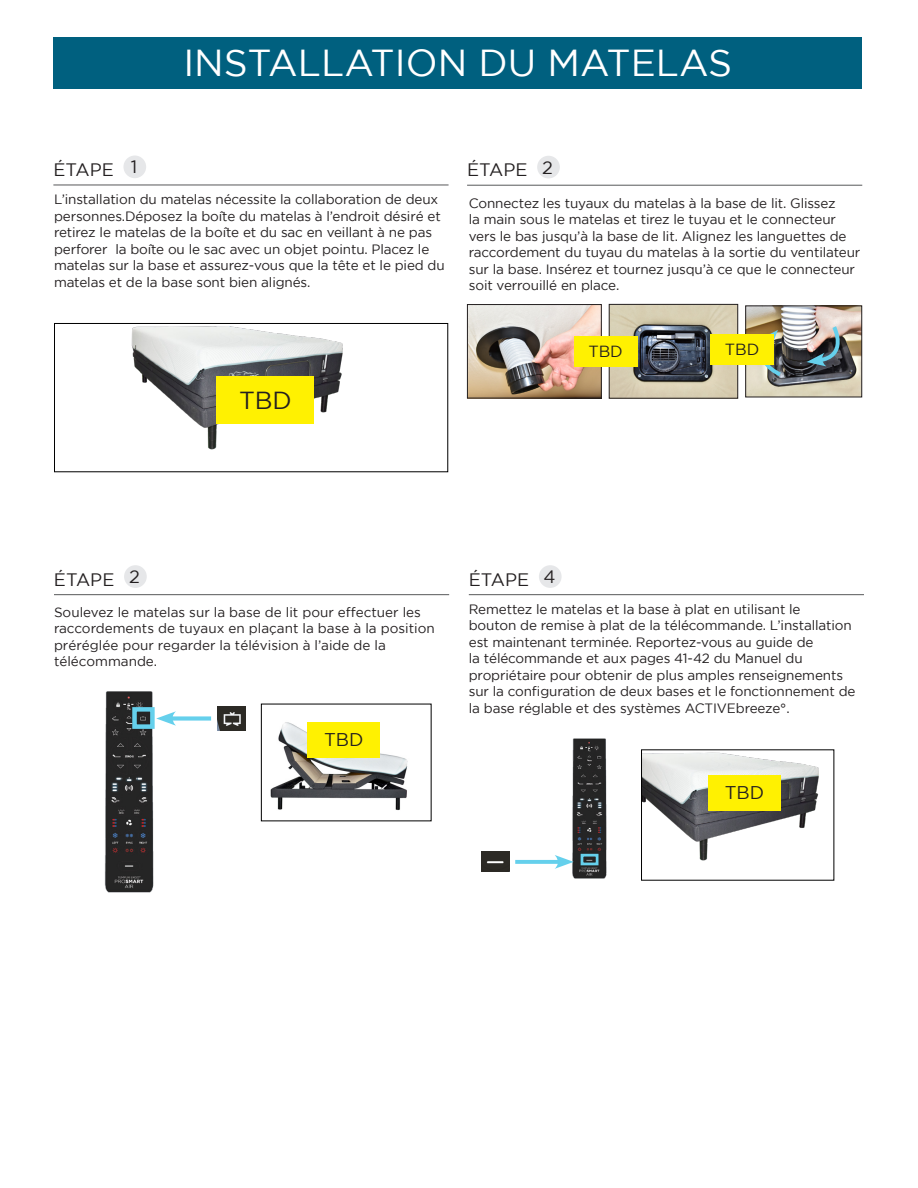
<style>
.page{position:relative;width:918px;height:1188px;background:#fff}
.page>*{position:absolute;margin:0;border:0;box-sizing:border-box;transform-origin:0 0}
.t1{font:37.5px "Gotham";color:#fff}
.Alert{font:24.6px "Gotham";color:#231f20}
.Alert-2{font:18.3px "Gotham";letter-spacing:-.005em;color:#231f20}
.STEP_Box{font:18px "Gotham";color:#231f20}
.Category_12{font:18px "Gotham";color:#231f20}
.Alert-3{font:16.05px "Gotham";letter-spacing:-.005em;color:#231f20}
.t2{font:13.5px/16.5px "Gotham";letter-spacing:-.01em;color:#231f20}
</style>
<div class="page">
<img style="left:572px;top:738px;width:35px;height:141px">
<img style="left:131px;top:326px;width:212px;height:124px">
<div style="left:54px;top:323px;width:394px;height:149px;border:1px solid #000"></div>
<div style="left:168px;top:716px;width:43px;height:5px;background:#65d0ec"></div>
<svg style="left:156px;top:711px;width:20px;height:15px"></svg>
<img style="left:218px;top:707px;width:28px;height:23px">
<img style="left:611px;top:306px;width:125px;height:91px">
<div style="left:609px;top:304px;width:129px;height:95px;border:1px solid #231f20"></div>
<img style="left:469px;top:306px;width:131px;height:90px">
<div style="left:467px;top:304px;width:135px;height:94px;border:1px solid #231f20"></div>
<img style="left:747px;top:307px;width:113px;height:88px">
<div style="left:745px;top:305px;width:117px;height:92px;border:1px solid #231f20"></div>
<svg style="left:750px;top:330px;width:34px;height:48px"></svg>
<svg style="left:807px;top:323px;width:42px;height:43px;background:#7f8586"></svg>
<img style="left:481px;top:852px;width:29px;height:19px">
<svg style="left:515px;top:860px;width:40px;height:4px"></svg>
<svg style="left:555px;top:855px;width:19px;height:14px"></svg>
<img style="left:643px;top:752px;width:176px;height:109px">
<div style="left:581px;top:854px;width:18px;height:11px;border:3px solid #65d0ec"></div>
<img style="left:270px;top:722px;width:138px;height:89px">
<div style="left:307px;top:722px;width:73px;height:35px;background:#fff101"></div>
<div style="left:217px;top:376px;width:97px;height:48px;background:#fff101"></div>
<div style="left:708px;top:775px;width:73px;height:35px;background:#fff101"></div>
<div style="left:574px;top:336px;width:63px;height:31px;background:#fff101"></div>
<div style="left:710px;top:334px;width:64px;height:31px;background:#fff101"></div>
<img style="left:104px;top:691px;width:50px;height:202px">
<div style="left:132px;top:707px;width:23px;height:22px;border:5px solid #65d0ec"></div>
<div style="left:123px;top:156px;width:23px;height:22px;background:#e6e7e9;border-radius:50%"></div>
<hr style="left:53px;top:185px;width:396px;height:1px;background:#57585a">
<div style="left:537px;top:156px;width:23px;height:22px;background:#e6e7e9;border-radius:50%"></div>
<hr style="left:467px;top:185px;width:395px;height:1px;background:#57585a">
<div style="left:124px;top:565px;width:23px;height:23px;background:#e6e7e9;border-radius:50%"></div>
<hr style="left:54px;top:594px;width:395px;height:1px;background:#57585a">
<div style="left:539px;top:565px;width:23px;height:23px;background:#e6e7e9;border-radius:50%"></div>
<hr style="left:469px;top:594px;width:395px;height:1px;background:#57585a">
<div style="left:53px;top:37px;width:809px;height:51px;background:#00607f"></div>
<p class="t1" style="left:183px;top:42px;width:550px">INSTALLATION DU MATELAS</p>
<p class="STEP_Box" style="left:53px;top:159px;width:62px">ÉTAPE</p>
<p class="Category_12" style="left:131px;top:157px;width:8px">1</p>
<p class="STEP_Box" style="left:467px;top:160px;width:62px">ÉTAPE</p>
<p class="Category_12" style="left:542px;top:157px;width:12px">2</p>
<p class="t2" style="left:54px;top:191px;width:392px">L’installation du matelas nécessite la collaboration de deux personnes.Déposez la boîte du matelas à l’endroit désiré et retirez le matelas de la boîte et du sac en veillant à ne pas perforer la boîte ou le sac avec un objet pointu. Placez le matelas sur la base et assurez-vous que la tête et le pied du matelas et de la base sont bien alignés.</p>
<p class="Alert" style="left:239px;top:387px;width:54px">TBD</p>
<p class="t2" style="left:469px;top:195px;width:393px">Connectez les tuyaux du matelas à la base de lit. Glissez<br>la main sous le matelas et tirez le tuyau et le connecteur vers le bas jusqu’à la base de lit. Alignez les languettes de raccordement du tuyau du matelas à la sortie du ventilateur sur la base. Insérez et tournez jusqu’à ce que le connecteur soit verrouillé en place.</p>
<p class="Alert-3" style="left:588px;top:343px;width:36px">TBD</p>
<p class="Alert-3" style="left:725px;top:341px;width:36px">TBD</p>
<p class="STEP_Box" style="left:54px;top:569px;width:62px">ÉTAPE</p>
<p class="Category_12" style="left:129px;top:567px;width:12px">2</p>
<p class="STEP_Box" style="left:469px;top:569px;width:62px">ÉTAPE</p>
<p class="Category_12" style="left:543px;top:567px;width:14px">4</p>
<p class="t2" style="left:54px;top:604px;width:382px">Soulevez le matelas sur la base de lit pour effectuer les raccordements de tuyaux en plaçant la base à la position préréglée pour regarder la télévision à l’aide de la télécommande.</p>
<p class="Alert-2" style="left:324px;top:730px;width:41px">TBD</p>
<p class="t2" style="left:469px;top:601px;width:388px">Remettez le matelas et la base à plat en utilisant le<br>bouton de remise à plat de la télécommande. L’installation est maintenant terminée. Reportez-vous au guide de<br>la télécommande et aux pages 41-42 du Manuel du propriétaire pour obtenir de plus amples renseignements sur la configuration de deux bases et le fonctionnement de la base réglable et des systèmes ACTIVEbreeze°.</p>
<p class="Alert-2" style="left:725px;top:783px;width:41px">TBD</p>
</div>
